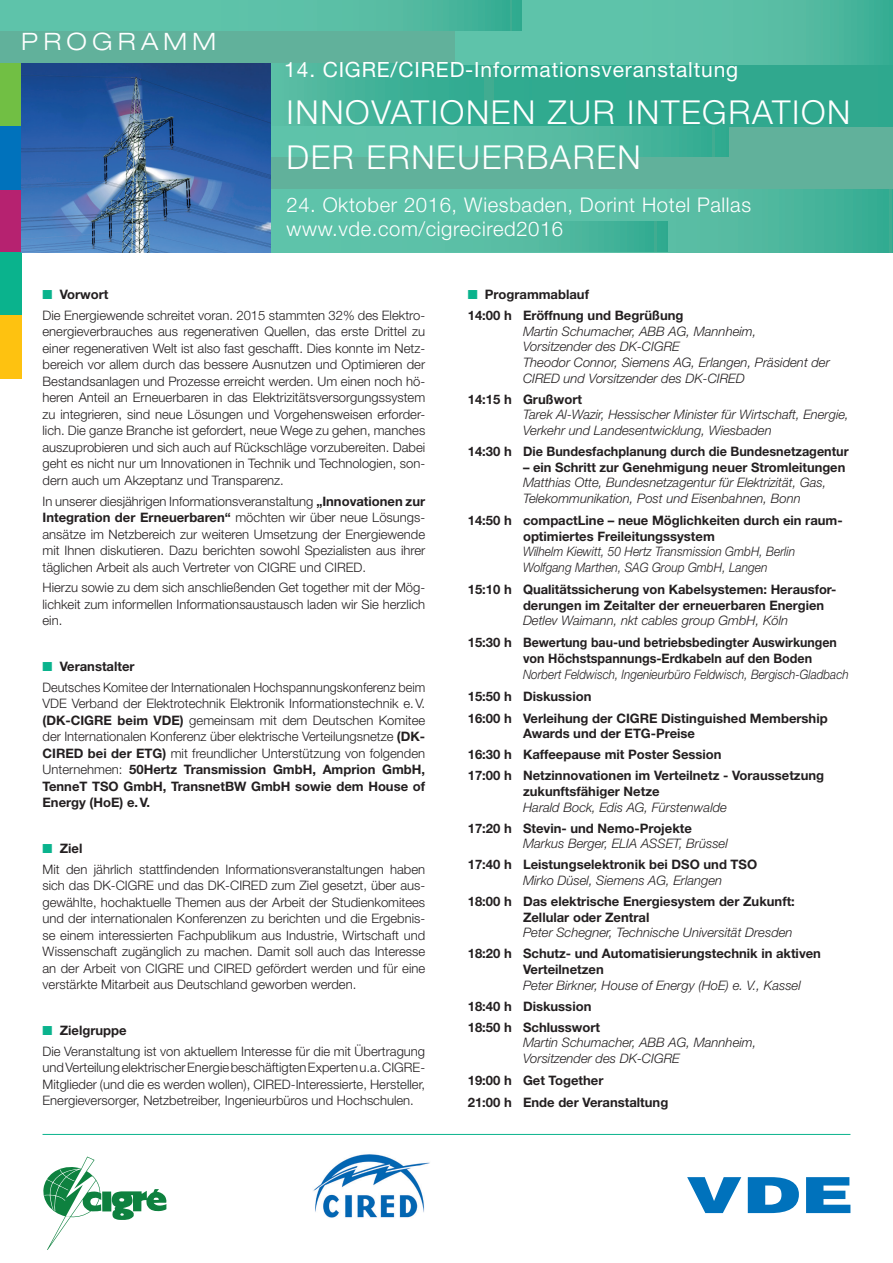
<style>
.page{position:relative;width:893px;height:1263px;background:#fff}
.page>*{position:absolute;margin:0;border:0;box-sizing:border-box;transform-origin:0 0}
.Headline_28_34{font:300 33px/45px "Helvetica Neue LT Std";letter-spacing:.05em;color:#fff}
.Rubrizierung_Kapitäl{font:300 expanded 24px "Helvetica Neue LT Std";letter-spacing:.22em;color:#fff}
.Subline_14_21_weiss{font:21px "Helvetica Neue LT Std";letter-spacing:.04em;color:#fff}
.Headline_28_34-2{font:300 20.25px "Helvetica Neue LT Std";letter-spacing:.03em;color:#fff}
.t1{font:300 13.05px/16.5px "Helvetica Neue LT Std";color:#231f20;text-align:justify}
.t2{font:700 13.05px/15.6px "Helvetica Neue LT Std";color:#231f20}
.t3{font:italic 300 13.05px/15.6px "Helvetica Neue LT Std";color:#231f20}
.t4{font:italic 300 13.05px "Helvetica Neue LT Std";color:#231f20;scale:.92 1}
.t5{font:italic 300 13.05px "Helvetica Neue LT Std";color:#231f20;scale:.9 1}
.s1{color:#0ab38d}
.s2{font-weight:700}
</style>
<div class="page">
<div style="left:0;top:0;width:893px;height:253px;background:#61b19b"></div>
<svg style="left:270px;top:63px;width:623px;height:63px;background:#36ab92"></svg>
<svg style="left:455px;top:0;width:438px;height:65px"></svg>
<svg style="left:270px;top:189px;width:623px;height:64px"></svg>
<svg style="left:0;top:0;width:522px;height:30px"></svg>
<svg style="left:270px;top:126px;width:459px;height:30px"></svg>
<svg style="left:270px;top:222px;width:398px;height:30px"></svg>
<div style="left:0;top:63px;width:21px;height:63px;background:#71bf44"></div>
<div style="left:0;top:189px;width:21px;height:64px;background:#b62270"></div>
<div style="left:0;top:253px;width:21px;height:63px;background:#0ab38d"></div>
<div style="left:0;top:316px;width:21px;height:63px;background:#fec210"></div>
<div style="left:0;top:126px;width:21px;height:63px;background:#0072bc"></div>
<img style="left:21px;top:63px;width:249px;height:190px">
<svg style="left:687px;top:1177px;width:54px;height:36px"></svg>
<svg style="left:748px;top:1177px;width:51px;height:36px"></svg>
<svg style="left:806px;top:1177px;width:44px;height:36px"></svg>
<img style="left:313px;top:1154px;width:117px;height:64px">
<svg style="left:43px;top:1156px;width:124px;height:94px"></svg>
<hr style="left:43px;top:1134px;width:807px;height:1px;background:#0ab38d">
<p class="Rubrizierung_Kapitäl" style="left:21px;top:27px;width:196px">PROGRAMM</p>
<p class="Subline_14_21_weiss" style="left:284px;top:57px;width:456px">14. CIGRE/CIRED-Informationsveranstaltung</p>
<p class="Headline_28_34" style="left:286px;top:89px;width:565px">INNOVATIONEN ZUR INTEGRATION<br>DER ERNEUERBAREN</p>
<p class="Headline_28_34-2" style="left:286px;top:192px;width:466px">24. Oktober 2016, Wiesbaden, Dorint Hotel Pallas</p>
<p class="Headline_28_34-2" style="left:286px;top:216px;width:278px">www.vde.com/cigrecired2016</p>
<p class="t2" style="left:43px;top:286px;width:68px"><span class="s1">■</span> Vorwort</p>
<p class="t1" style="left:43px;top:307px;width:384px">Die Energiewende schreitet voran. 2015 stammten 32% des Elektro&shy;energieverbrauches aus regenerativen Quellen, das erste Drittel zu einer regenerativen Welt ist also fast geschafft. Dies konnte im Netz&shy;bereich vor allem durch das bessere Ausnutzen und Optimieren der Bestandsanlagen und Prozesse erreicht werden. Um einen noch hö&shy;heren Anteil an Erneuerbaren in das Elektrizitätsversorgungssystem zu integrieren, sind neue Lösungen und Vorgehensweisen erforder&shy;lich. Die ganze Branche ist gefordert, neue Wege zu gehen, manches auszuprobieren und sich auch auf Rückschläge vorzubereiten. Dabei geht es nicht nur um Innovationen in Technik und Technologien, son&shy;dern auch um Akzeptanz und Transparenz.</p>
<p class="t1" style="left:43px;top:492px;width:384px">In unserer diesjährigen Informationsveranstaltung <span class="s2">„Innovationen zur Integration der Erneuerbaren“</span> möchten wir über neue Lösungs&shy;ansätze im Netzbereich zur weiteren Umsetzung der Energiewende mit Ihnen diskutieren. Dazu berichten sowohl Spezialisten aus ihrer täglichen Arbeit als auch Vertreter von CIGRE und CIRED.</p>
<p class="t1" style="left:43px;top:579px;width:384px">Hierzu sowie zu dem sich anschließenden Get together mit der Mög&shy;lichkeit zum informellen Informationsaustausch laden wir Sie herzlich ein.</p>
<p class="t2" style="left:43px;top:658px;width:94px"><span class="s1">■</span> Veranstalter</p>
<p class="t1" style="left:43px;top:679px;width:384px">Deutsches Komitee der Internationalen Hochspannungskonferenz beim VDE Verband der Elektrotechnik Elektronik Informationstechnik e.V. <span class="s2">(DK-CIGRE beim VDE)</span> gemeinsam mit dem Deutschen Komitee der Internationalen Konferenz über elektrische Verteilungsnetze <span class="s2">(DK-CIRED bei der ETG)</span> mit freundlicher Unterstützung von folgenden Unternehmen: <span class="s2">50Hertz Transmission GmbH, Amprion GmbH, TenneT TSO GmbH, TransnetBW GmbH sowie dem House of Energy (HoE) e.V.</span></p>
<p class="t2" style="left:43px;top:840px;width:41px"><span class="s1">■</span> Ziel</p>
<p class="t1" style="left:43px;top:861px;width:384px">Mit den jährlich stattfindenden Informationsveranstaltungen haben sich das DK-CIGRE und das DK-CIRED zum Ziel gesetzt, über aus&shy;gewählte, hochaktuelle Themen aus der Arbeit der Studienkomitees und der internationalen Konferenzen zu berichten und die Ergebnis&shy;se einem interessierten Fachpublikum aus Industrie, Wirtschaft und Wissenschaft zugänglich zu machen. Damit soll auch das Interesse an der Arbeit von CIGRE und CIRED gefördert werden und für eine verstärkte Mitarbeit aus Deutschland geworben werden.</p>
<p class="t2" style="left:43px;top:1022px;width:86px"><span class="s1">■</span> Zielgruppe</p>
<p class="t1" style="left:43px;top:1043px;width:384px;text-align:left">Die Veranstaltung ist von aktuellem Interesse für die mit Übertragung und Verteilung elektrischer Energie beschäftigten Experten u.a. CIGRE-Mitglieder (und die es werden wollen), CIRED-Interessierte, Hersteller, Energieversorger, Netzbetreiber, Ingenieurbüros und Hochschulen.</p>
<p class="t2" style="left:468px;top:286px;width:123px"><span class="s1">■</span> Programmablauf</p>
<p class="t2" style="left:468px;top:307px;width:217px">14:00 h Eröffnung und Begrüßung</p>
<p class="t3" style="left:523px;top:323px;width:235px">Martin Schumacher, ABB AG, Mannheim,</p>
<p class="t3" style="left:523px;top:339px;width:158px">Vorsitzender des DK-CIGRE</p>
<p class="t3" style="left:523px;top:354px;width:308px">Theodor Connor, Siemens AG, Erlangen, Präsident der<br>CIRED und Vorsitzender des DK-CIRED</p>
<p class="t2" style="left:468px;top:391px;width:116px">14:15 h Grußwort</p>
<p class="t3" style="left:523px;top:407px;width:327px">Tarek Al-Wazir, Hessischer Minister für Wirtschaft, Energie,<br>Verkehr und Landesentwicklung, Wiesbaden</p>
<p class="t2" style="left:468px;top:443px;width:382px">14:30 h Die Bundesfachplanung durch die Bundesnetzagentur</p>
<p class="t2" style="left:523px;top:459px;width:324px">– ein Schritt zur Genehmigung neuer Stromleitungen</p>
<p class="t3" style="left:523px;top:475px;width:305px">Matthias Otte, Bundesnetzagentur für Elektrizität, Gas,<br>Telekommunikation, Post und Eisenbahnen, Bonn</p>
<p class="t2" style="left:523px;top:512px;width:321px;text-indent:-55px">14:50 h compactLine – neue Möglichkeiten durch ein raum&shy;optimiertes Freileitungssystem</p>
<p class="t4" style="left:523px;top:544px;width:297px">Wilhelm Kiewitt, 50 Hertz Transmission GmbH, Berlin</p>
<p class="t4" style="left:523px;top:560px;width:267px">Wolfgang Marthen, SAG Group GmbH, Langen</p>
<p class="t2" style="left:523px;top:581px;width:315px;text-indent:-55px">15:10 h Qualitätssicherung von Kabelsystemen: Herausfor&shy;derungen im Zeitalter der erneuerbaren Energien</p>
<p class="t3" style="left:523px;top:613px;width:267px">Detlev Waimann, nkt cables group GmbH, Köln</p>
<p class="t2" style="left:523px;top:635px;width:315px;text-indent:-55px">15:30 h Bewertung bau-und betriebsbedingter Auswirkungen von Höchstspannungs-Erdkabeln auf den Boden</p>
<p class="t5" style="left:523px;top:666px;width:363px">Norbert Feldwisch, Ingenieurbüro Feldwisch, Bergisch-Gladbach</p>
<p class="t2" style="left:468px;top:688px;width:125px">15:50 h Diskussion</p>
<p class="t2" style="left:523px;top:710px;width:306px;text-indent:-55px">16:00 h Verleihung der CIGRE Distinguished Membership<br>Awards und der ETG-Preise</p>
<p class="t2" style="left:468px;top:747px;width:255px">16:30 h Kaffeepause mit Poster Session</p>
<p class="t2" style="left:523px;top:768px;width:303px;text-indent:-55px">17:00 h Netzinnovationen im Verteilnetz - Voraussetzung zukunftsfähiger Netze</p>
<p class="t3" style="left:523px;top:799px;width:206px">Harald Bock, Edis AG, Fürstenwalde</p>
<p class="t2" style="left:468px;top:820px;width:226px">17:20 h Stevin- und Nemo-Projekte</p>
<p class="t3" style="left:523px;top:836px;width:206px">Markus Berger, ELIA ASSET, Brüssel</p>
<p class="t2" style="left:468px;top:857px;width:291px">17:40 h Leistungselektronik bei DSO und TSO</p>
<p class="t3" style="left:523px;top:872px;width:201px">Mirko Düsel, Siemens AG, Erlangen</p>
<p class="t2" style="left:468px;top:893px;width:329px">18:00 h Das elektrische Energiesystem der Zukunft:</p>
<p class="t2" style="left:523px;top:909px;width:128px">Zellular oder Zentral</p>
<p class="t3" style="left:523px;top:925px;width:271px">Peter Schegner, Technische Universität Dresden</p>
<p class="t2" style="left:523px;top:945px;width:299px;text-indent:-55px">18:20 h Schutz- und Automatisierungstechnik in aktiven<br>Verteilnetzen</p>
<p class="t3" style="left:523px;top:977px;width:279px">Peter Birkner, House of Energy (HoE) e. V., Kassel</p>
<p class="t2" style="left:468px;top:998px;width:125px">18:40 h Diskussion</p>
<p class="t2" style="left:468px;top:1019px;width:134px">18:50 h Schlusswort</p>
<p class="t3" style="left:523px;top:1035px;width:235px">Martin Schumacher, ABB AG, Mannheim,<br>Vorsitzender des DK-CIGRE</p>
<p class="t2" style="left:468px;top:1072px;width:137px">19:00 h Get Together</p>
<p class="t2" style="left:468px;top:1094px;width:202px">21:00 h Ende der Veranstaltung</p>
</div>
